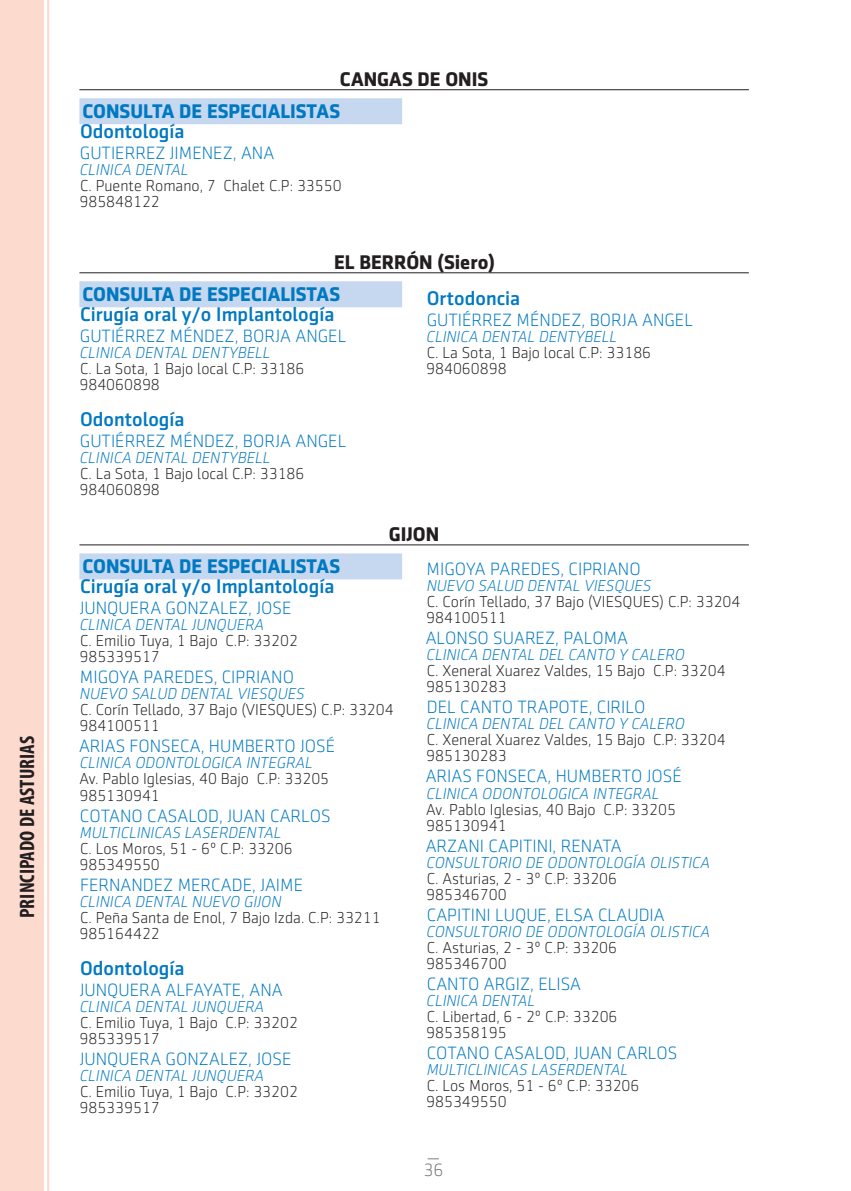
<style>
.page{position:relative;width:851px;height:1191px;background:#fff}
.page>*{position:absolute;margin:0;border:0;box-sizing:border-box;transform-origin:0 0}
.t1{font:700 condensed 21px "Myriad Pro";color:#231f20}
.t2{font:500 20px "Sentico Sans DT";color:#0079c2}
.t3{font:700 20px "Sentico Sans DT";color:#0079c2}
.t4{font:700 20px "Sentico Sans DT";color:#231f20}
.t5{font:300 18px "Sentico Sans DT";color:#0079c2}
.t6{font:300 18px "Sentico Sans DT";color:#717074}
.t7{font:300 16px/16px "Sentico Sans DT";color:#231f20}
.t8{font:italic 300 16px "Sentico Sans DT";color:#0079c2}
</style>
<div class="page">
<svg style="left:427px;top:1158px;width:12px;height:1px"></svg>
<hr style="left:47px;top:0;width:2px;height:1191px;background:#fcdace">
<div style="left:0;top:0;width:43px;height:1191px;background:#fcdace"></div>
<hr style="left:79px;top:89px;width:669px;height:1px;background:#231f20">
<div style="left:79px;top:98px;width:323px;height:26px;background:#c6d8ef"></div>
<hr style="left:79px;top:272px;width:669px;height:1px;background:#231f20">
<div style="left:79px;top:281px;width:323px;height:26px;background:#c6d8ef"></div>
<hr style="left:79px;top:544px;width:669px;height:1px;background:#231f20">
<div style="left:79px;top:553px;width:323px;height:26px;background:#c6d8ef"></div>
<h1 class="t1" style="left:14px;top:918px;width:183px;rotate:-90deg">PRINCIPADO DE ASTURIAS</h1>
<p class="t4" style="left:340px;top:68px;width:150px">CANGAS DE ONIS</p>
<p class="t3" style="left:82px;top:100px;width:259px">CONSULTA DE ESPECIALISTAS</p>
<p class="t2" style="left:80px;top:120px;width:106px">Odontología</p>
<p class="t5" style="left:80px;top:144px;width:196px">GUTIERREZ JIMENEZ, ANA</p>
<p class="t8" style="left:79px;top:161px;width:110px">CLINICA DENTAL</p>
<p class="t7" style="left:79px;top:178px;width:264px">C. Puente Romano, 7 Chalet C.P: 33550<br>985848122</p>
<p class="t4" style="left:334px;top:251px;width:162px">EL BERRÓN (Siero)</p>
<p class="t3" style="left:82px;top:283px;width:259px">CONSULTA DE ESPECIALISTAS</p>
<p class="t2" style="left:80px;top:303px;width:256px">Cirugía oral y/o Implantología</p>
<p class="t5" style="left:80px;top:327px;width:268px">GUTIÉRREZ MÉNDEZ, BORJA ANGEL</p>
<p class="t8" style="left:79px;top:344px;width:192px">CLINICA DENTAL DENTYBELL</p>
<p class="t7" style="left:79px;top:361px;width:226px">C. La Sota, 1 Bajo local C.P: 33186<br>984060898</p>
<p class="t2" style="left:80px;top:408px;width:106px">Odontología</p>
<p class="t5" style="left:80px;top:432px;width:268px">GUTIÉRREZ MÉNDEZ, BORJA ANGEL</p>
<p class="t8" style="left:79px;top:449px;width:192px">CLINICA DENTAL DENTYBELL</p>
<p class="t7" style="left:79px;top:466px;width:226px">C. La Sota, 1 Bajo local C.P: 33186<br>984060898</p>
<p class="t2" style="left:427px;top:287px;width:95px">Ortodoncia</p>
<p class="t5" style="left:426px;top:311px;width:268px">GUTIÉRREZ MÉNDEZ, BORJA ANGEL</p>
<p class="t8" style="left:426px;top:328px;width:192px">CLINICA DENTAL DENTYBELL</p>
<p class="t7" style="left:426px;top:345px;width:226px">C. La Sota, 1 Bajo local C.P: 33186<br>984060898</p>
<p class="t4" style="left:389px;top:523px;width:52px">GIJON</p>
<p class="t3" style="left:82px;top:555px;width:259px">CONSULTA DE ESPECIALISTAS</p>
<p class="t2" style="left:80px;top:575px;width:256px">Cirugía oral y/o Implantología</p>
<p class="t5" style="left:80px;top:599px;width:213px">JUNQUERA GONZALEZ, JOSE</p>
<p class="t8" style="left:79px;top:616px;width:186px">CLINICA DENTAL JUNQUERA</p>
<p class="t7" style="left:79px;top:633px;width:220px">C. Emilio Tuya, 1 Bajo C.P: 33202<br>985339517</p>
<p class="t5" style="left:80px;top:668px;width:215px">MIGOYA PAREDES, CIPRIANO</p>
<p class="t8" style="left:79px;top:685px;width:226px">NUEVO SALUD DENTAL VIESQUES</p>
<p class="t7" style="left:79px;top:702px;width:316px">C. Corín Tellado, 37 Bajo (VIESQUES) C.P: 33204<br>984100511</p>
<p class="t5" style="left:79px;top:737px;width:257px">ARIAS FONSECA, HUMBERTO JOSÉ</p>
<p class="t8" style="left:79px;top:754px;width:234px">CLINICA ODONTOLOGICA INTEGRAL</p>
<p class="t7" style="left:79px;top:771px;width:251px">Av. Pablo Iglesias, 40 Bajo C.P: 33205<br>985130941</p>
<p class="t5" style="left:80px;top:806px;width:252px">COTANO CASALOD, JUAN CARLOS</p>
<p class="t8" style="left:79px;top:823px;width:203px">MULTICLINICAS LASERDENTAL</p>
<p class="t7" style="left:79px;top:840px;width:215px">C. Los Moros, 51 - 6º C.P: 33206<br>985349550</p>
<p class="t5" style="left:80px;top:875px;width:224px">FERNANDEZ MERCADE, JAIME</p>
<p class="t8" style="left:79px;top:892px;width:203px">CLINICA DENTAL NUEVO GIJON</p>
<p class="t7" style="left:79px;top:909px;width:303px">C. Peña Santa de Enol, 7 Bajo Izda. C.P: 33211<br>985164422</p>
<p class="t2" style="left:80px;top:956px;width:106px">Odontología</p>
<p class="t5" style="left:80px;top:980px;width:204px">JUNQUERA ALFAYATE, ANA</p>
<p class="t8" style="left:79px;top:997px;width:186px">CLINICA DENTAL JUNQUERA</p>
<p class="t7" style="left:79px;top:1014px;width:220px">C. Emilio Tuya, 1 Bajo C.P: 33202<br>985339517</p>
<p class="t5" style="left:80px;top:1049px;width:213px">JUNQUERA GONZALEZ, JOSE</p>
<p class="t8" style="left:79px;top:1066px;width:186px">CLINICA DENTAL JUNQUERA</p>
<p class="t7" style="left:79px;top:1083px;width:220px">C. Emilio Tuya, 1 Bajo C.P: 33202<br>985339517</p>
<p class="t5" style="left:426px;top:560px;width:215px">MIGOYA PAREDES, CIPRIANO</p>
<p class="t8" style="left:426px;top:577px;width:226px">NUEVO SALUD DENTAL VIESQUES</p>
<p class="t7" style="left:426px;top:594px;width:316px">C. Corín Tellado, 37 Bajo (VIESQUES) C.P: 33204<br>984100511</p>
<p class="t5" style="left:425px;top:629px;width:204px">ALONSO SUAREZ, PALOMA</p>
<p class="t8" style="left:426px;top:646px;width:260px">CLINICA DENTAL DEL CANTO Y CALERO</p>
<p class="t7" style="left:426px;top:663px;width:301px">C. Xeneral Xuarez Valdes, 15 Bajo C.P: 33204<br>985130283</p>
<p class="t5" style="left:427px;top:698px;width:220px">DEL CANTO TRAPOTE, CIRILO</p>
<p class="t8" style="left:426px;top:715px;width:260px">CLINICA DENTAL DEL CANTO Y CALERO</p>
<p class="t7" style="left:426px;top:732px;width:301px">C. Xeneral Xuarez Valdes, 15 Bajo C.P: 33204<br>985130283</p>
<p class="t5" style="left:425px;top:767px;width:257px">ARIAS FONSECA, HUMBERTO JOSÉ</p>
<p class="t8" style="left:426px;top:784px;width:234px">CLINICA ODONTOLOGICA INTEGRAL</p>
<p class="t7" style="left:426px;top:801px;width:251px">Av. Pablo Iglesias, 40 Bajo C.P: 33205<br>985130941</p>
<p class="t5" style="left:425px;top:836px;width:197px">ARZANI CAPITINI, RENATA</p>
<p class="t8" style="left:426px;top:853px;width:285px">CONSULTORIO DE ODONTOLOGÍA OLISTICA</p>
<p class="t7" style="left:426px;top:870px;width:192px">C. Asturias, 2 - 3º C.P: 33206<br>985346700</p>
<p class="t5" style="left:426px;top:905px;width:239px">CAPITINI LUQUE, ELSA CLAUDIA</p>
<p class="t8" style="left:426px;top:922px;width:285px">CONSULTORIO DE ODONTOLOGÍA OLISTICA</p>
<p class="t7" style="left:426px;top:939px;width:192px">C. Asturias, 2 - 3º C.P: 33206<br>985346700</p>
<p class="t5" style="left:426px;top:974px;width:156px">CANTO ARGIZ, ELISA</p>
<p class="t8" style="left:426px;top:991px;width:110px">CLINICA DENTAL</p>
<p class="t7" style="left:426px;top:1008px;width:193px">C. Libertad, 6 - 2º C.P: 33206<br>985358195</p>
<p class="t5" style="left:426px;top:1043px;width:252px">COTANO CASALOD, JUAN CARLOS</p>
<p class="t8" style="left:426px;top:1060px;width:203px">MULTICLINICAS LASERDENTAL</p>
<p class="t7" style="left:426px;top:1077px;width:215px">C. Los Moros, 51 - 6º C.P: 33206<br>985349550</p>
<p class="t6" style="left:423px;top:1160px;width:22px">36</p>
</div>
